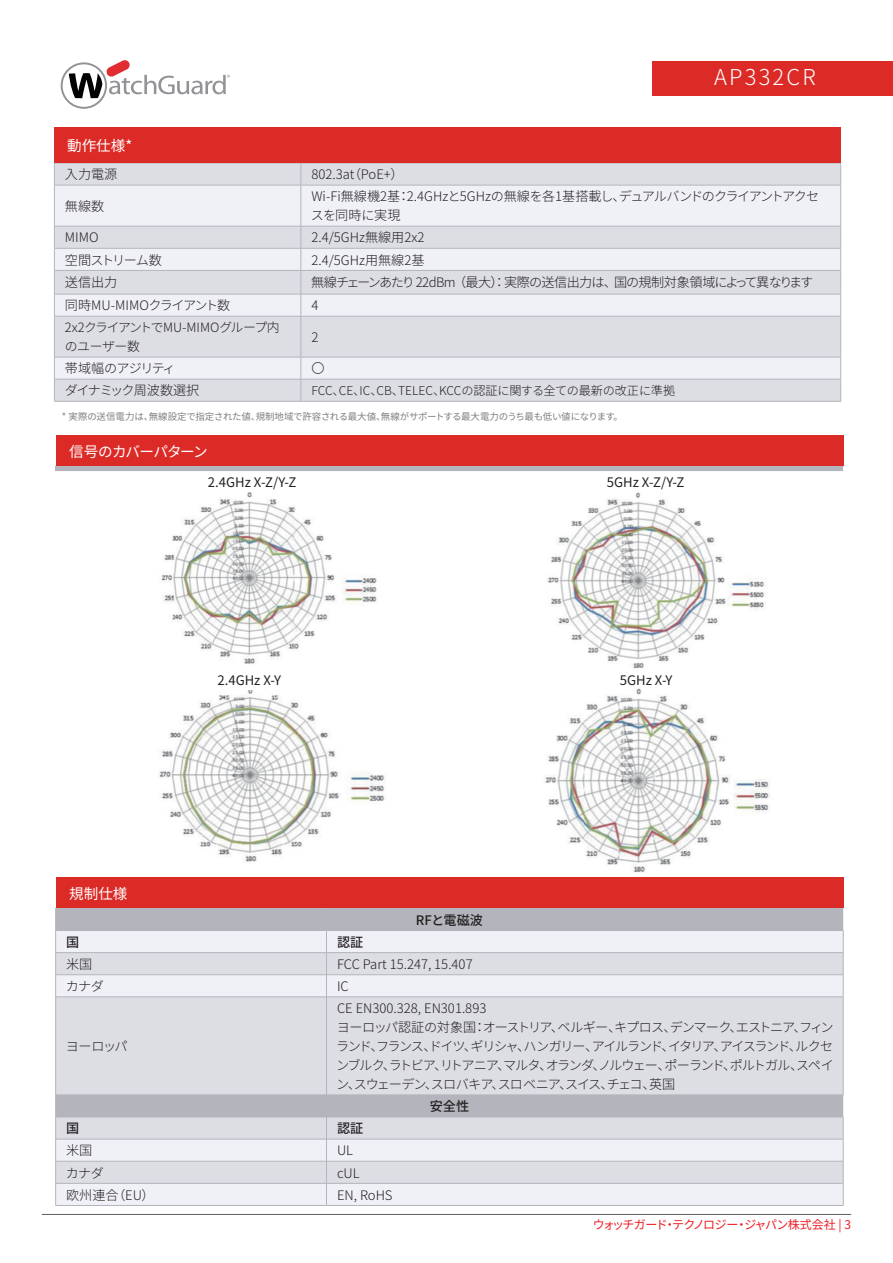
<style>
.page{position:relative;width:893px;height:1263px;background:#fff}
.page>*{position:absolute;margin:0;border:0;box-sizing:border-box;transform-origin:0 0}
.t1{font:300 21.9px "Noto Sans CJ Kjp";letter-spacing:.1em;color:#fff}
.t2{font:14.55px "Noto Sans CJ Kjp";letter-spacing:-.05em;color:#fff}
.t3{font:14.55px "Noto Sans CJ Kjp";letter-spacing:-.015em;color:#fff}
.t4{font:300 13.2px/18.9px "Noto Sans CJ Kjp";letter-spacing:-.09em;color:#231f20}
.t5{font:300 13.2px "Noto Sans CJ Kjp";letter-spacing:-.045em;color:#231f20}
.t6{font:300 13.2px "Noto Sans CJ Kjp";color:#231f20}
.t7{font:300 13.2px/18.9px "Noto Sans CJ Kjp";letter-spacing:-.02em;color:#231f20}
.t8{font:300 13.2px "Noto Sans CJ Kjp";letter-spacing:-.065em;color:#231f20}
.t9{font:13.2px "Noto Sans CJ Kjp";color:#231f20}
.t10{font:500 13.2px "Noto Sans CJ Kjp";color:#231f20}
.t11{font:300 13.2px "Noto Sans CJ Kjp";letter-spacing:-.08em;color:#231f20}
.t12{font:300 13.2px "Noto Sans CJ Kjp";letter-spacing:-.07em;color:#231f20}
.t13{font:300 12.9px/18.9px "Noto Sans CJ Kjp";letter-spacing:-.03em;color:#231f20}
.t14{font:300 12.15px "Noto Sans CJ Kjp";letter-spacing:-.015em;color:#231f20}
.t15{font:12px "Noto Sans CJ Kjp";letter-spacing:-.065em;color:#ee1d23}
.t16{font:9.45px "Noto Sans CJ Kjp";letter-spacing:-.025em;color:#7d8083}
</style>
<div class="page">
<div style="left:652px;top:62px;width:241px;height:34px;background:#dc2b27"></div>
<div style="left:56px;top:466px;width:787px;height:5px;background:#b4b5bc"></div>
<hr style="left:55px;top:470px;width:788px;height:1px;background:#b4b5bc">
<div style="left:56px;top:435px;width:788px;height:31px;background:#dc2b27"></div>
<svg style="left:61px;top:60px;width:169px;height:49px"></svg>
<div style="left:55px;top:164px;width:785px;height:237px;background:#dddee4"></div>
<svg style="left:55px;top:186px;width:785px;height:193px;fill:#f0f0f7"></svg>
<hr style="left:54px;top:163px;width:247px;height:1px;background:#b4b5bc">
<svg style="left:54px;top:164px;width:1px;height:21px"></svg>
<hr style="left:301px;top:163px;width:540px;height:1px;background:#b4b5bc">
<svg style="left:301px;top:163px;width:1px;height:22px"></svg>
<svg style="left:840px;top:164px;width:1px;height:21px"></svg>
<hr style="left:54px;top:185px;width:247px;height:1px;background:#b4b5bc">
<hr style="left:54px;top:185px;width:1px;height:41px;background:#b4b5bc">
<hr style="left:301px;top:185px;width:540px;height:1px;background:#b4b5bc">
<hr style="left:301px;top:185px;width:1px;height:41px;background:#b4b5bc">
<hr style="left:840px;top:185px;width:1px;height:41px;background:#b4b5bc">
<hr style="left:54px;top:226px;width:247px;height:1px;background:#b4b5bc">
<hr style="left:301px;top:226px;width:540px;height:1px;background:#b4b5bc">
<hr style="left:54px;top:248px;width:247px;height:1px;background:#b4b5bc">
<hr style="left:301px;top:248px;width:540px;height:1px;background:#b4b5bc">
<hr style="left:54px;top:270px;width:247px;height:1px;background:#b4b5bc">
<hr style="left:301px;top:270px;width:540px;height:1px;background:#b4b5bc">
<hr style="left:54px;top:294px;width:247px;height:1px;background:#b4b5bc">
<svg style="left:54px;top:226px;width:1px;height:90px"></svg>
<hr style="left:301px;top:294px;width:540px;height:1px;background:#b4b5bc">
<svg style="left:301px;top:227px;width:1px;height:89px"></svg>
<svg style="left:840px;top:227px;width:1px;height:89px"></svg>
<hr style="left:54px;top:316px;width:247px;height:1px;background:#b4b5bc">
<hr style="left:54px;top:316px;width:1px;height:41px;background:#b4b5bc">
<hr style="left:301px;top:316px;width:540px;height:1px;background:#b4b5bc">
<hr style="left:301px;top:316px;width:1px;height:41px;background:#b4b5bc">
<hr style="left:840px;top:316px;width:1px;height:41px;background:#b4b5bc">
<hr style="left:54px;top:357px;width:247px;height:1px;background:#b4b5bc">
<hr style="left:301px;top:357px;width:540px;height:1px;background:#b4b5bc">
<hr style="left:54px;top:379px;width:247px;height:1px;background:#b4b5bc">
<svg style="left:54px;top:357px;width:1px;height:44px"></svg>
<hr style="left:301px;top:379px;width:540px;height:1px;background:#b4b5bc">
<svg style="left:301px;top:357px;width:1px;height:44px"></svg>
<svg style="left:840px;top:357px;width:1px;height:44px"></svg>
<hr style="left:54px;top:401px;width:247px;height:1px;background:#b4b5bc">
<hr style="left:301px;top:401px;width:540px;height:1px;background:#b4b5bc">
<div style="left:54px;top:127px;width:787px;height:36px;background:#dc2b27"></div>
<img style="left:159px;top:690px;width:226px;height:172px">
<img style="left:547px;top:492px;width:219px;height:177px">
<img style="left:161px;top:492px;width:216px;height:172px">
<img style="left:545px;top:688px;width:225px;height:185px">
<div style="left:56px;top:909px;width:787px;height:21px;background:#b4b5bc"></div>
<div style="left:56px;top:931px;width:787px;height:274px;background:#f0f0f7"></div>
<svg style="left:56px;top:953px;width:787px;height:230px;fill:#dddee4"></svg>
<hr style="left:326px;top:952px;width:517px;height:1px;background:#b4b5bc">
<hr style="left:326px;top:974px;width:517px;height:1px;background:#b4b5bc">
<svg style="left:843px;top:931px;width:1px;height:66px"></svg>
<hr style="left:326px;top:996px;width:517px;height:1px;background:#b4b5bc">
<hr style="left:326px;top:997px;width:1px;height:98px;background:#b4b5bc">
<hr style="left:843px;top:997px;width:1px;height:98px;background:#b4b5bc">
<hr style="left:326px;top:1094px;width:517px;height:1px;background:#b4b5bc">
<hr style="left:326px;top:1139px;width:517px;height:1px;background:#b4b5bc">
<hr style="left:326px;top:1161px;width:517px;height:1px;background:#b4b5bc">
<hr style="left:326px;top:1183px;width:517px;height:1px;background:#b4b5bc">
<svg style="left:843px;top:1117px;width:1px;height:88px"></svg>
<hr style="left:326px;top:1205px;width:517px;height:1px;background:#b4b5bc">
<hr style="left:55px;top:908px;width:271px;height:1px;background:#b4b5bc">
<hr style="left:326px;top:908px;width:517px;height:1px;background:#b4b5bc">
<hr style="left:55px;top:930px;width:271px;height:1px;background:#b4b5bc">
<hr style="left:326px;top:930px;width:517px;height:1px;background:#b4b5bc">
<svg style="left:326px;top:931px;width:1px;height:65px"></svg>
<hr style="left:55px;top:952px;width:271px;height:1px;background:#b4b5bc">
<svg style="left:55px;top:908px;width:1px;height:88px"></svg>
<hr style="left:55px;top:997px;width:1px;height:98px;background:#b4b5bc">
<hr style="left:55px;top:1117px;width:271px;height:1px;background:#b4b5bc">
<hr style="left:326px;top:1117px;width:517px;height:1px;background:#b4b5bc">
<svg style="left:326px;top:1118px;width:1px;height:87px"></svg>
<hr style="left:55px;top:1139px;width:271px;height:1px;background:#b4b5bc">
<hr style="left:55px;top:1161px;width:271px;height:1px;background:#b4b5bc">
<hr style="left:55px;top:1205px;width:271px;height:1px;background:#b4b5bc">
<svg style="left:55px;top:1095px;width:1px;height:110px"></svg>
<hr style="left:55px;top:974px;width:271px;height:1px;background:#b4b5bc">
<hr style="left:55px;top:996px;width:271px;height:1px;background:#b4b5bc">
<hr style="left:55px;top:1094px;width:271px;height:1px;background:#b4b5bc">
<hr style="left:55px;top:1183px;width:271px;height:1px;background:#b4b5bc">
<div style="left:56px;top:877px;width:788px;height:31px;background:#dc2b27"></div>
<hr style="left:42px;top:1214px;width:809px;height:1px;background:#5f5f62">
<p class="t3" style="left:67px;top:137px;width:67px">動作仕様*</p>
<h1 class="t1" style="left:714px;top:65px;width:103px">AP332CR</h1>
<p class="t5" style="left:65px;top:167px;width:54px">入力電源</p>
<p class="t6" style="left:311px;top:167px;width:94px">802.3at（PoE+）</p>
<p class="t5" style="left:65px;top:199px;width:41px">無線数</p>
<p class="t7" style="left:311px;top:187px;width:510px">Wi-Fi無線機2基：2.4GHzと5GHzの無線を各1基搭載し、デュアルバンドのクライアントアクセスを同時に実現</p>
<p class="t5" style="left:65px;top:230px;width:35px">MIMO</p>
<p class="t6" style="left:311px;top:230px;width:115px">2.4/5GHz無線用2x2</p>
<p class="t12" style="left:65px;top:252px;width:98px">空間ストリーム数</p>
<p class="t6" style="left:311px;top:252px;width:115px">2.4/5GHz用無線2基</p>
<p class="t5" style="left:65px;top:275px;width:54px">送信出力</p>
<p class="t8" style="left:311px;top:274px;width:503px">無線チェーンあたり22dBm（最大）：実際の送信出力は、国の規制対象領域によって異なります</p>
<p class="t5" style="left:65px;top:298px;width:167px">同時MU-MIMOクライアント数</p>
<p class="t5" style="left:311px;top:298px;width:9px">4</p>
<p class="t13" style="left:65px;top:318px;width:217px">2x2クライアントでMU-MIMOグループ内のユーザー数</p>
<p class="t5" style="left:311px;top:330px;width:9px">2</p>
<p class="t8" style="left:65px;top:361px;width:112px">帯域幅のアジリティ</p>
<p class="t5" style="left:311px;top:361px;width:15px">〇</p>
<p class="t11" style="left:65px;top:383px;width:136px">ダイナミック周波数選択</p>
<p class="t14" style="left:311px;top:384px;width:365px">FCC、CE、IC、CB、TELEC、KCCの認証に関する全ての最新の改正に準拠</p>
<p class="t16" style="left:62px;top:411px;width:563px">* 実際の送信電力は、無線設定で指定された値、規制地域で許容される最大値、無線がサポートする最大電力のうち最も低い値になります。</p>
<p class="t2" style="left:69px;top:443px;width:140px">信号のカバーパターン</p>
<p class="t9" style="left:208px;top:474px;width:90px">2.4GHz X-Z/Y-Z</p>
<p class="t9" style="left:607px;top:474px;width:79px">5GHz X-Z/Y-Z</p>
<p class="t3" style="left:69px;top:885px;width:60px">規制仕様</p>
<p class="t9" style="left:217px;top:672px;width:65px">2.4GHz X-Y</p>
<p class="t9" style="left:620px;top:672px;width:54px">5GHz X-Y</p>
<p class="t10" style="left:416px;top:912px;width:68px">RFと電磁波</p>
<p class="t10" style="left:66px;top:934px;width:15px">国</p>
<p class="t10" style="left:337px;top:934px;width:28px">認証</p>
<p class="t5" style="left:66px;top:957px;width:28px">米国</p>
<p class="t6" style="left:337px;top:957px;width:137px">FCC Part 15.247, 15.407</p>
<p class="t5" style="left:66px;top:979px;width:39px">カナダ</p>
<p class="t5" style="left:337px;top:979px;width:13px">IC</p>
<p class="t5" style="left:66px;top:1039px;width:63px">ヨーロッパ</p>
<p class="t4" style="left:336px;top:999px;width:499px">CE EN300.328, EN301.893<br>ヨーロッパ認証の対象国：オーストリア、ベルギー、キプロス、デンマーク、エストニア、フィンランド、フランス、ドイツ、ギリシャ、ハンガリー、アイルランド、イタリア、アイスランド、ルクセンブルク、ラトビア、リトアニア、マルタ、オランダ、ノルウェー、ポーランド、ポルトガル、スペイン、スウェーデン、スロバキア、スロベニア、スイス、チェコ、英国</p>
<p class="t10" style="left:430px;top:1099px;width:41px">安全性</p>
<p class="t10" style="left:66px;top:1121px;width:15px">国</p>
<p class="t10" style="left:337px;top:1121px;width:28px">認証</p>
<p class="t5" style="left:66px;top:1143px;width:28px">米国</p>
<p class="t5" style="left:337px;top:1143px;width:18px">UL</p>
<p class="t5" style="left:66px;top:1165px;width:39px">カナダ</p>
<p class="t5" style="left:337px;top:1165px;width:24px">cUL</p>
<p class="t5" style="left:66px;top:1187px;width:90px">欧州連合（EU）</p>
<p class="t5" style="left:337px;top:1187px;width:57px">EN, RoHS</p>
<p class="t15" style="left:593px;top:1218px;width:260px">ウォッチガード・テクノロジー・ジャパン株式会社 | 3</p>
</div>
